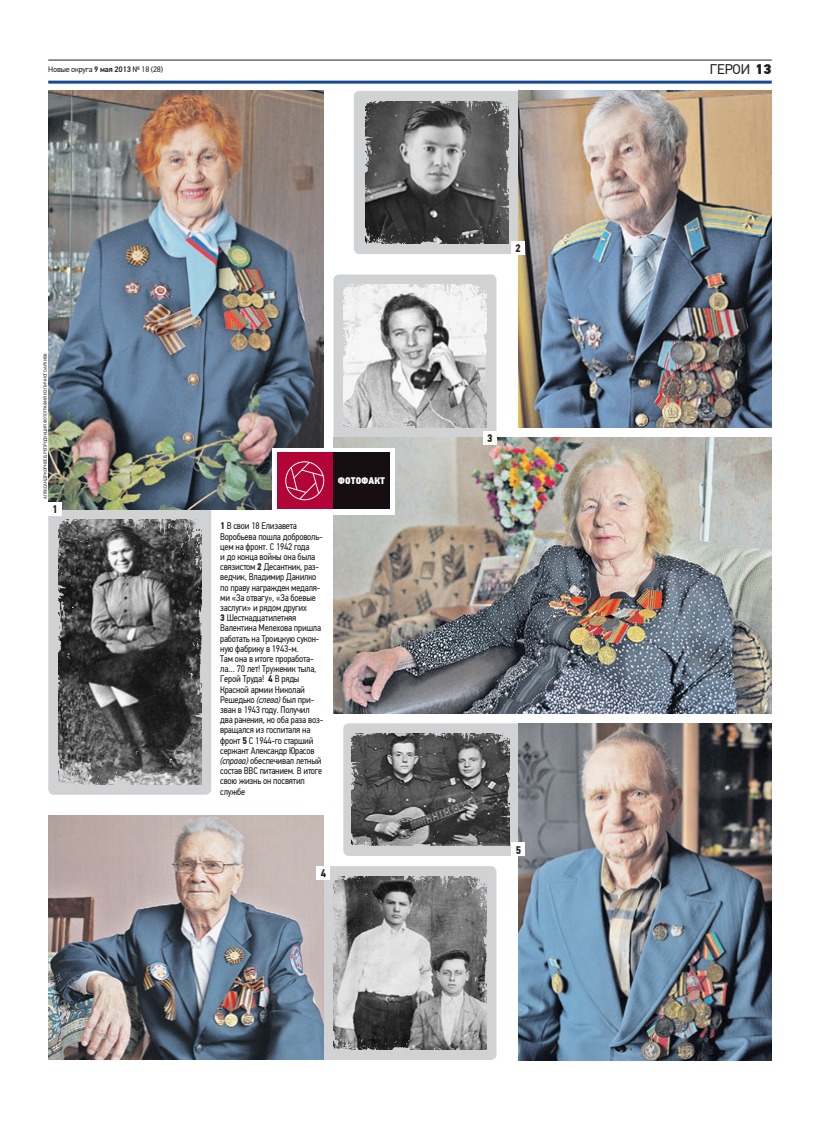
<style>
.page{position:relative;width:820px;height:1134px;background:#fff}
.page>*{position:absolute;margin:0;border:0;box-sizing:border-box;transform-origin:0 0}
.t1{font:14px "PF Din Text Pro";letter-spacing:-.01em;color:#231f20}
.t2{font:700 11px "PF Din Text Cond Pro";color:#231f20}
.t3{font:9.6px/10.2px "PF Din Text Cond Pro";letter-spacing:-.02em;color:#231f20}
.t4{font:9.6px "PF Din Text Cond Pro X Black";color:#fff}
.t5{font:8px "PF Din Text Pro";letter-spacing:-.02em;color:#231f20}
.t6{font:4.5px "PF Din Text Pro";color:#231f20}
.s1{font-weight:500}
.s2{font-weight:900}
.s3{font-weight:700}
.s4{font-style:italic}
</style>
<div class="page">
<hr style="left:48px;top:60px;width:723px;height:1px;background:#231f20">
<div style="left:343px;top:723px;width:194px;height:133px;background:#d1d2d4;border-radius:6px"></div>
<div style="left:353px;top:91px;width:184px;height:163px;background:#d1d2d4;border-radius:6px"></div>
<div style="left:333px;top:274px;width:163px;height:184px;background:#d1d2d4;border-radius:6px"></div>
<div style="left:312px;top:866px;width:184px;height:194px;background:#d1d2d4;border-radius:6px"></div>
<div style="left:48px;top:499px;width:163px;height:296px;background:#d1d2d4;border-radius:6px"></div>
<img style="left:48px;top:91px;width:275px;height:418px">
<img style="left:58px;top:519px;width:143px;height:265px">
<img style="left:518px;top:91px;width:253px;height:336px">
<hr style="left:48px;top:81px;width:723px;height:3px;background:#164992">
<img style="left:344px;top:285px;width:142px;height:142px">
<img style="left:333px;top:438px;width:438px;height:275px">
<img style="left:48px;top:815px;width:275px;height:245px">
<img style="left:518px;top:723px;width:253px;height:337px">
<img style="left:365px;top:101px;width:143px;height:143px">
<img style="left:333px;top:876px;width:153px;height:174px">
<img style="left:351px;top:733px;width:158px;height:113px">
<div style="left:48px;top:503px;width:13px;height:13px;background:#fff"></div>
<div style="left:511px;top:241px;width:13px;height:13px;background:#fff"></div>
<div style="left:483px;top:431px;width:13px;height:13px;background:#fff"></div>
<div style="left:317px;top:866px;width:13px;height:13px;background:#fff"></div>
<div style="left:511px;top:843px;width:13px;height:13px;background:#fff"></div>
<div style="left:272px;top:448px;width:122px;height:66px;background:#fff"></div>
<div style="left:277px;top:453px;width:56px;height:56px;background:#b30437"></div>
<div style="left:333px;top:453px;width:56px;height:56px;background:#160f11"></div>
<svg style="left:285px;top:461px;width:39px;height:39px"></svg>
<p class="t5" style="left:48px;top:66px;width:116px">Новые округа <span class="s1">9 мая 2013</span> № 18 (28)</p>
<p class="t1" style="left:709px;top:64px;width:63px">ГЕРОИ <span class="s2">13</span></p>
<p class="t6" style="left:44px;top:499px;width:148px;rotate:-90deg">АЛЕКСАНДР КОРНЕЕВ, РЕПРОДУКЦИЯ ФОТОГРАФИЙИЗЛИЧНОГО АРХИВА</p>
<p class="t2" style="left:52px;top:503px;width:7px">1</p>
<p class="t3" style="left:220px;top:521px;width:104px"><span class="s3">1</span> В свои 18 Елизавета<br>Воробьева пошла доброволь&shy;цем на фронт. С 1942 года<br>и до конца войны она была связистом <span class="s3">2</span> Десантник, раз&shy;ведчик, Владимир Данилко по праву награжден медаля&shy;ми «За отвагу», «За боевые заслуги» и рядом других<br><span class="s3">3</span> Шестнадцатилетняя<br>Валентина Мелехова пришла работать на Троицкую сукон&shy;ную фабрику в 1943-м.<br>Там она в итоге проработа&shy;ла… 70 лет! Труженик тыла,<br>Герой Труда! <span class="s3">4</span> В ряды<br>Красной армии Николай<br>Решедько <span class="s4">(слева)</span> был при&shy;зван в 1943 году. Получил два ранения, но оба раза воз&shy;вращался из госпиталя на фронт <span class="s3">5</span> С 1944-го старший сержант Александр Юрасов <span class="s4">(справа)</span> обеспечивал летный состав ВВС питанием. В итоге свою жизнь он посвятил службе</p>
<p class="t4" style="left:338px;top:477px;width:49px">ФОТОФАКТ</p>
<p class="t2" style="left:320px;top:866px;width:7px">4</p>
<p class="t2" style="left:515px;top:241px;width:7px">2</p>
<p class="t2" style="left:487px;top:431px;width:7px">3</p>
<p class="t2" style="left:515px;top:843px;width:7px">5</p>
</div>
